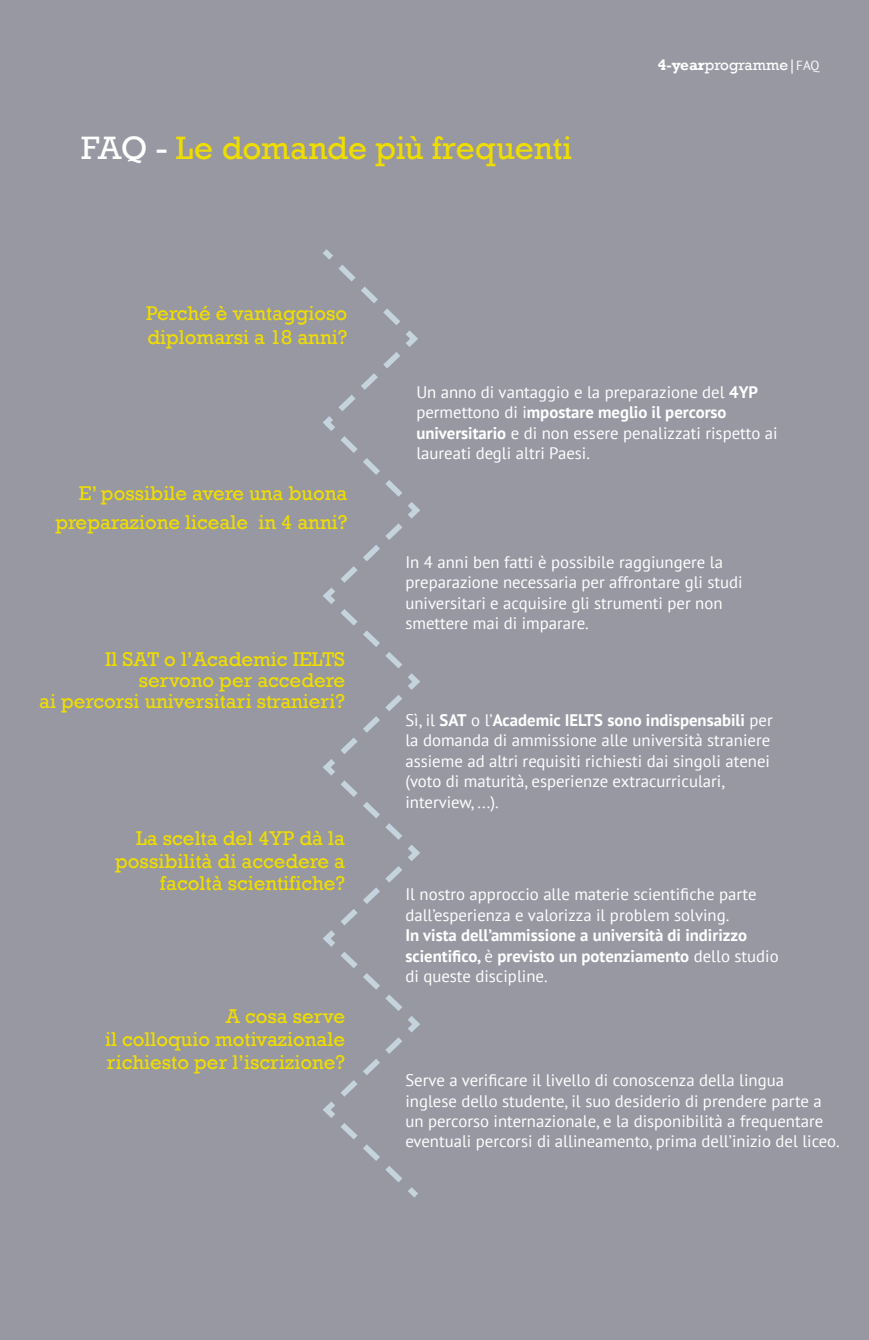
<style>
.page{position:relative;width:869px;height:1340px;background:#fff}
.page>*{position:absolute;margin:0;border:0;box-sizing:border-box;transform-origin:0 0}
.t1{font:33.25px "Rockwell";letter-spacing:-.005em;color:#efdd00}
.t2{font:20.47px/20.8px "Rockwell";color:#efdd00;text-align:right}
.t3{font:16.8px/20.5px "PT Sans";color:#fff}
.t4{font:700 16.8px/20.5px "PT Sans";color:#fff}
.t5{font:15.4px "Rockwell";color:#fff}
.s1{color:#fff}
.s2{font-weight:700}
.s3{font-family:"PT Sans";font-size:13.12px}
.s4{font-weight:400}
</style>
<div class="page">
<div style="left:0;top:1px;width:868px;height:1338px;background:#9798a2"></div>
<svg style="left:323px;top:507px;width:97px;height:691px"></svg>
<svg style="left:323px;top:249px;width:95px;height:258px"></svg>
<h1 class="t1" style="left:81px;top:129px;width:492px"><span class="s1">FAQ -</span> Le domande più frequenti</h1>
<p class="t2" style="left:146px;top:302px;width:202px;line-height:24px;text-align:left">Perché è vantaggioso diplomarsi a 18 anni?</p>
<p class="t5" style="left:657px;top:56px;width:163px"><span class="s2">4-year</span>programme|<span class="s3">FAQ</span></p>
<p class="t2" style="left:55px;top:478px;width:293px;line-height:29.2px">E’ possibile avere una buona preparazione liceale in 4 anni?</p>
<p class="t2" style="left:39px;top:649px;width:307px">Il SAT o l’Academic IELTS servono per accedere<br>ai percorsi universitari stranieri?</p>
<p class="t2" style="left:115px;top:827px;width:231px;line-height:22.6px">La scelta del 4YP dà la possibilità di accedere a facoltà scientifiche?</p>
<p class="t2" style="left:105px;top:1005px;width:241px;line-height:22.8px;text-align:justify;text-indent:120px">A cosa serve il colloquio motivazionale richiesto per l’iscrizione?</p>
<p class="t3" style="left:416px;top:381px;width:362px">Un anno di vantaggio e la preparazione del <span class="s2">4YP </span>permettono di i<span class="s2">mpostare meglio il percorso universitario</span> e di non essere penalizzati rispetto ai laureati degli altri Paesi.</p>
<p class="t3" style="left:405px;top:551px;width:338px">In 4 anni ben fatti è possibile raggiungere la preparazione necessaria per affrontare gli studi universitari e acquisire gli strumenti per non smettere mai di imparare.</p>
<p class="t3" style="left:405px;top:709px;width:368px">Sì, il <span class="s2">SAT</span> o l’<span class="s2">Academic IELTS sono indispensabili</span> per la domanda di ammissione alle università straniere assieme ad altri requisiti richiesti dai singoli atenei (voto di maturità, esperienze extracurriculari, interview, ...).</p>
<p class="t3" style="left:405px;top:883px;width:352px">Il nostro approccio alle materie scientifiche parte dall’esperienza e valorizza il problem solving.</p>
<p class="t4" style="left:405px;top:924px;width:374px">In vista dell’ammissione a università di indirizzo scientifico, <span class="s4">è</span> previsto un potenziamento <span class="s4">dello studio di queste discipline.</span></p>
<p class="t3" style="left:405px;top:1069px;width:435px">Serve a verificare il livello di conoscenza della lingua inglese dello studente, il suo desiderio di prendere parte a un percorso internazionale, e la disponibilità a frequentare eventuali percorsi di allineamento, prima dell’inizio del liceo.</p>
</div>
